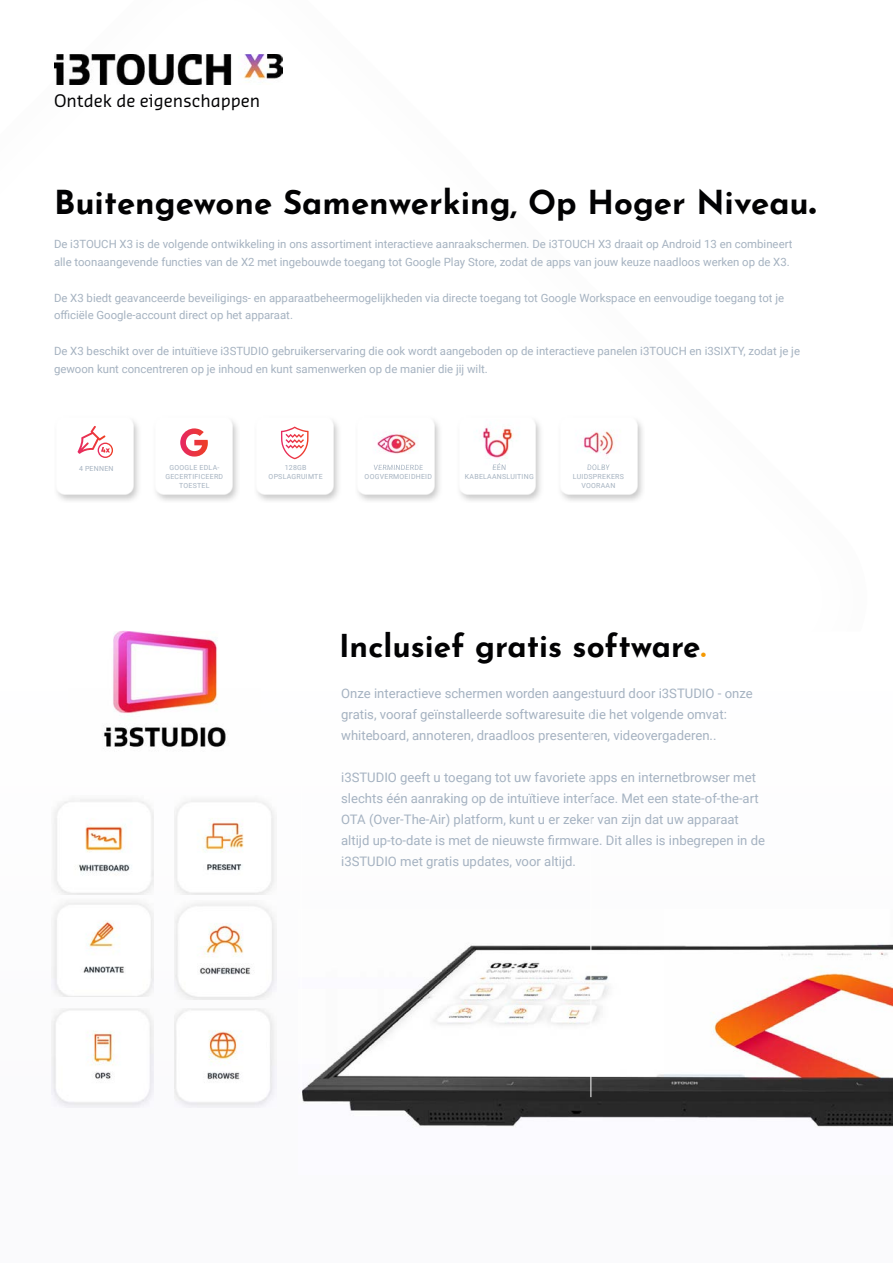
<style>
.page{position:relative;width:893px;height:1263px;background:#fff}
.page>*{position:absolute;margin:0;border:0;box-sizing:border-box;transform-origin:0 0}
.t1{font:700 33px "Josefin Sans";color:#020203}
.t2{font:700 31.5px "Josefin Sans";color:#020203}
.t3{font:16.95px "Sansa";color:#020203}
.t4{font:13.05px/21px "Roboto";color:#a5b2c1}
.t5{font:11.4px/18px "Roboto";color:#a5b2c0}
.t6{font:7.05px/9px "Roboto";letter-spacing:.035em;color:#a5b2c0;text-align:center}
.s1{font-size:45px}
.s2{color:#f59900}
</style>
<div class="page">
<img style="left:302px;top:944px;width:591px;height:183px">
<img style="left:53px;top:799px;width:100px;height:95px">
<img style="left:175px;top:799px;width:100px;height:95px">
<img style="left:175px;top:903px;width:101px;height:96px">
<img style="left:175px;top:1008px;width:101px;height:99px">
<img style="left:52px;top:1008px;width:101px;height:99px">
<img style="left:52px;top:901px;width:101px;height:96px">
<hr style="left:590px;top:676px;width:1px;height:421px;background:#fff">
<img style="left:103px;top:630px;width:123px;height:119px">
<img style="left:54px;top:54px;width:228px;height:31px">
<img style="left:460px;top:421px;width:81px;height:80px">
<img style="left:561px;top:421px;width:82px;height:80px">
<img style="left:588px;top:466px;width:22px;height:4px">
<img style="left:57px;top:421px;width:82px;height:80px">
<img style="left:358px;top:421px;width:82px;height:80px">
<img style="left:374px;top:465px;width:49px;height:5px">
<img style="left:156px;top:421px;width:82px;height:80px">
<img style="left:257px;top:421px;width:82px;height:80px">
<img style="left:473px;top:421px;width:48px;height:45px">
<svg style="left:493px;top:463px;width:13px;height:6px"></svg>
<img style="left:575px;top:421px;width:47px;height:45px">
<img style="left:588px;top:464px;width:22px;height:2px">
<img style="left:98px;top:443px;width:15px;height:15px">
<img style="left:78px;top:426px;width:27px;height:28px">
<img style="left:281px;top:427px;width:28px;height:32px">
<img style="left:373px;top:421px;width:48px;height:47px">
<img style="left:374px;top:465px;width:47px;height:3px">
<img style="left:180px;top:428px;width:28px;height:29px">
<h3 class="t3" style="left:54px;top:90px;width:208px">Ontdek de eigenschappen</h3>
<h1 class="t1" style="left:54px;top:173px;width:764px">Buitengewone Samenwerking, Op Hoger Niveau<span class="s1">.</span></h1>
<p class="t5" style="left:54px;top:234px;width:740px">De i3TOUCH X3 is de volgende ontwikkeling in ons assortiment interactieve aanraakschermen. De i3TOUCH X3 draait op Android 13 en combineert alle toonaangevende functies van de X2 met ingebouwde toegang tot Google Play Store, zodat de apps van jouw keuze naadloos werken op de X3.</p>
<p class="t5" style="left:54px;top:288px;width:732px">De X3 biedt geavanceerde beveiligings- en apparaatbeheermogelijkheden via directe toegang tot Google Workspace en eenvoudige toegang tot je officiële Google-account direct op het apparaat.</p>
<p class="t5" style="left:54px;top:342px;width:747px">De X3 beschikt over de intuïtieve i3STUDIO gebruikerservaring die ook wordt aangeboden op de interactieve panelen i3TOUCH en i3SIXTY, zodat je je gewoon kunt concentreren op je inhoud en kunt samenwerken op de manier die jij wilt.</p>
<p class="t6" style="left:165px;top:462px;width:59px">GOOGLE EDLA-<br>GECERTIFICEERD<br>TOESTEL</p>
<p class="t6" style="left:269px;top:462px;width:56px">128GB<br>OPSLAGRUIMTE</p>
<p class="t6" style="left:79px;top:464px;width:36px">4 PENNEN</p>
<p class="t6" style="left:365px;top:462px;width:69px">VERMINDERDE<br>OOGVERMOEIDHEID</p>
<p class="t6" style="left:465px;top:462px;width:70px">EÉN<br>KABELAANSLUITING</p>
<p class="t6" style="left:573px;top:462px;width:52px">DOLBY<br>LUIDSPREKERS<br>VOORAAN</p>
<h2 class="t2" style="left:339px;top:618px;width:369px">Inclusief gratis software<span class="s2">.</span></h2>
<p class="t4" style="left:341px;top:683px;width:413px">Onze interactieve schermen worden aangestuurd door i3STUDIO - onze gratis, vooraf geïnstalleerde softwaresuite die het volgende omvat: whiteboard, annoteren, draadloos presenteren, videovergaderen..</p>
<p class="t4" style="left:341px;top:767px;width:425px">i3STUDIO geeft u toegang tot uw favoriete apps en internetbrowser met slechts één aanraking op de intuïtieve interface. Met een state-of-the-art OTA (Over-The-Air) platform, kunt u er zeker van zijn dat uw apparaat altijd up-to-date is met de nieuwste firmware. Dit alles is inbegrepen in de i3STUDIO met gratis updates, voor altijd.</p>
</div>
